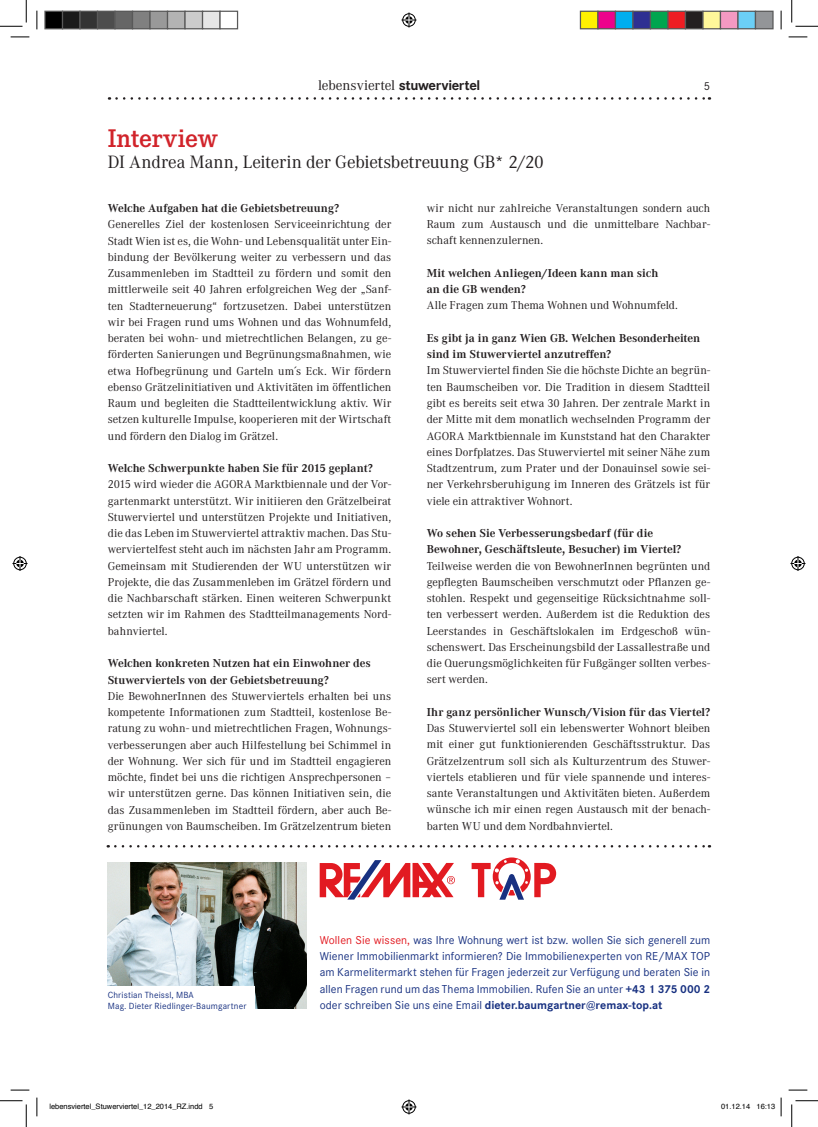
<style>
.page{position:relative;width:818px;height:1127px;background:#fff}
.page>*{position:absolute;margin:0;border:0;box-sizing:border-box;transform-origin:0 0}
.t1{font:500 25px "Corporate EBQ";letter-spacing:-.01em;color:#d1232a}
.t2{font:17.5px "Corporate ABQ";letter-spacing:-.01em;color:#231f20}
.t3{font:13.75px "Corporate ABQ";letter-spacing:-.005em;color:#231f20}
.t4{font:11.25px/16.2px "Corporate ABQ";color:#231f20;text-align:justify}
.t5{font:700 11.25px/16.2px "Corporate ABQ";letter-spacing:-.005em;color:#231f20}
.t6{font:11.25px/16.2px "Corporate SBQ";letter-spacing:.005em;color:#183181;text-align:justify}
.t7{font:11.25px "Corporate SBQ";color:#231f20}
.t8{font:8.75px/10.5px "Corporate SBQ";letter-spacing:.02em;color:#183181}
.t9{font:7.5px "Helvetica";color:#000}
.s1{font-family:"Corporate SBQ";font-weight:700}
.s2{color:#e21a21}
.s3{font-weight:700}
</style>
<div class="page">
<svg style="left:115px;top:845px;width:595px;height:2px"></svg>
<img style="left:108px;top:862px;width:198px;height:146px">
<svg style="left:472px;top:857px;width:84px;height:42px"></svg>
<svg style="left:320px;top:860px;width:135px;height:39px"></svg>
<div style="left:108px;top:985px;width:147px;height:23px;background:#fff"></div>
<svg style="left:116px;top:97px;width:594px;height:3px"></svg>
<svg style="left:11px;top:36px;width:18px;height:2px"></svg>
<svg style="left:788px;top:36px;width:19px;height:2px"></svg>
<svg style="left:11px;top:1089px;width:18px;height:1px"></svg>
<svg style="left:788px;top:1089px;width:19px;height:1px"></svg>
<svg style="left:36px;top:11px;width:2px;height:18px"></svg>
<svg style="left:36px;top:1097px;width:2px;height:18px"></svg>
<svg style="left:780px;top:11px;width:2px;height:18px"></svg>
<svg style="left:0;top:0;width:27px;height:27px"></svg>
<svg style="left:0;top:1100px;width:27px;height:26px"></svg>
<svg style="left:791px;top:0;width:27px;height:27px"></svg>
<svg style="left:791px;top:1100px;width:27px;height:26px"></svg>
<svg style="left:401px;top:13px;width:15px;height:15px"></svg>
<svg style="left:401px;top:1099px;width:15px;height:15px"></svg>
<svg style="left:13px;top:556px;width:15px;height:15px"></svg>
<svg style="left:790px;top:556px;width:15px;height:15px"></svg>
<div style="left:45px;top:11px;width:18px;height:18px;background:#000"></div>
<div style="left:44px;top:11px;width:19px;height:18px;border:1px solid #595959"></div>
<div style="left:63px;top:11px;width:17px;height:18px;background:#1a1a1a"></div>
<div style="left:62px;top:11px;width:19px;height:18px;border:1px solid #595959"></div>
<div style="left:80px;top:11px;width:18px;height:18px;background:#333"></div>
<div style="left:79px;top:11px;width:19px;height:18px;border:1px solid #595959"></div>
<div style="left:98px;top:11px;width:17px;height:18px;background:#4d4d4d"></div>
<div style="left:97px;top:11px;width:19px;height:18px;border:1px solid #595959"></div>
<div style="left:115px;top:11px;width:18px;height:18px;background:#666"></div>
<div style="left:114px;top:11px;width:19px;height:18px;border:1px solid #595959"></div>
<div style="left:133px;top:11px;width:17px;height:18px;background:#808080"></div>
<div style="left:132px;top:11px;width:19px;height:18px;border:1px solid #595959"></div>
<div style="left:150px;top:11px;width:18px;height:18px;background:#999"></div>
<div style="left:149px;top:11px;width:19px;height:18px;border:1px solid #595959"></div>
<div style="left:168px;top:11px;width:17px;height:18px;background:#b3b3b3"></div>
<div style="left:167px;top:11px;width:19px;height:18px;border:1px solid #595959"></div>
<div style="left:185px;top:11px;width:18px;height:18px;background:#ccc"></div>
<div style="left:184px;top:11px;width:19px;height:18px;border:1px solid #595959"></div>
<div style="left:203px;top:11px;width:17px;height:18px;background:#e6e6e6"></div>
<div style="left:202px;top:11px;width:19px;height:18px;border:1px solid #595959"></div>
<div style="left:219px;top:11px;width:19px;height:18px;border:1px solid #595959"></div>
<div style="left:580px;top:11px;width:18px;height:18px;background:#fff101"></div>
<div style="left:580px;top:11px;width:18px;height:18px;border:1px solid #595959"></div>
<div style="left:598px;top:11px;width:17px;height:18px;background:#ed028c"></div>
<div style="left:597px;top:11px;width:19px;height:18px;border:1px solid #595959"></div>
<div style="left:615px;top:11px;width:18px;height:18px;background:#00aeef"></div>
<div style="left:615px;top:11px;width:18px;height:18px;border:1px solid #595959"></div>
<div style="left:633px;top:11px;width:17px;height:18px;background:#2e3092"></div>
<div style="left:632px;top:11px;width:19px;height:18px;border:1px solid #595959"></div>
<div style="left:650px;top:11px;width:18px;height:18px;background:#00a54f"></div>
<div style="left:650px;top:11px;width:18px;height:18px;border:1px solid #595959"></div>
<div style="left:668px;top:11px;width:17px;height:18px;background:#ee1d23"></div>
<div style="left:667px;top:11px;width:19px;height:18px;border:1px solid #595959"></div>
<div style="left:685px;top:11px;width:18px;height:18px;background:#231f20"></div>
<div style="left:685px;top:11px;width:18px;height:18px;border:1px solid #595959"></div>
<div style="left:703px;top:11px;width:17px;height:18px;background:#fff79a"></div>
<div style="left:702px;top:11px;width:19px;height:18px;border:1px solid #595959"></div>
<div style="left:720px;top:11px;width:18px;height:18px;background:#f499c2"></div>
<div style="left:720px;top:11px;width:18px;height:18px;border:1px solid #595959"></div>
<div style="left:738px;top:11px;width:17px;height:18px;background:#6bcff6"></div>
<div style="left:737px;top:11px;width:19px;height:18px;border:1px solid #595959"></div>
<div style="left:755px;top:11px;width:18px;height:18px;background:#939598"></div>
<div style="left:755px;top:11px;width:18px;height:18px;border:1px solid #595959"></div>
<svg style="left:780px;top:1097px;width:2px;height:18px"></svg>
<p class="t3" style="left:318px;top:77px;width:164px">lebensviertel <span class="s1">stuwerviertel</span></p>
<p class="t7" style="left:704px;top:79px;width:8px">5</p>
<h1 class="t1" style="left:108px;top:123px;width:112px">Interview</h1>
<h2 class="t2" style="left:108px;top:151px;width:438px">DI Andrea Mann, Leiterin der Gebietsbetreuung GB* 2/20</h2>
<p class="t5" style="left:108px;top:200px;width:233px">Welche Aufgaben hat die Gebietsbetreuung?</p>
<p class="t4" style="left:108px;top:216px;width:285px">Generelles Ziel der kostenlosen Serviceeinrichtung der Stadt Wien ist es, die Wohn- und Lebensqualität unter Ein&shy;bindung der Bevölkerung weiter zu verbessern und das Zusammenleben im Stadtteil zu fördern und somit den mittlerweile seit 40 Jahren erfolgreichen Weg der „Sanf&shy;ten Stadterneuerung“ fortzusetzen. Dabei unterstützen wir bei Fragen rund ums Wohnen und das Wohnumfeld, beraten bei wohn- und mietrechtlichen Belangen, zu ge&shy;förderten Sanierungen und Begrünungsmaßnahmen, wie etwa Hofbegrünung und Garteln um´s Eck. Wir fördern ebenso Grätzelinitiativen und Aktivitäten im öffentlichen Raum und begleiten die Stadtteilentwicklung aktiv. Wir setzen kulturelle Impulse, kooperieren mit der Wirtschaft und fördern den Dialog im Grätzel.</p>
<p class="t5" style="left:108px;top:460px;width:267px">Welche Schwerpunkte haben Sie für 2015 geplant?</p>
<p class="t4" style="left:108px;top:476px;width:285px">2015 wird wieder die AGORA Marktbiennale und der Vor&shy;gartenmarkt unterstützt. Wir initiieren den Grätzelbeirat Stuwerviertel und unterstützen Projekte und Initiativen, die das Leben im Stuwerviertel attraktiv machen. Das Stu&shy;werviertelfest steht auch im nächsten Jahr am Programm.<br>Gemeinsam mit Studierenden der WU unterstützen wir Projekte, die das Zusammenleben im Grätzel fördern und die Nachbarschaft stärken. Einen weiteren Schwerpunkt setzten wir im Rahmen des Stadtteilmanagements Nord&shy;bahnviertel.</p>
<p class="t5" style="left:108px;top:655px;width:265px">Welchen konkreten Nutzen hat ein Einwohner des<br>Stuwerviertels von der Gebietsbetreuung?</p>
<p class="t4" style="left:108px;top:687px;width:285px">Die BewohnerInnen des Stuwerviertels erhalten bei uns kompetente Informationen zum Stadtteil, kostenlose Be&shy;ratung zu wohn- und mietrechtlichen Fragen, Wohnungs&shy;verbesserungen aber auch Hilfestellung bei Schimmel in der Wohnung. Wer sich für und im Stadtteil engagieren möchte, findet bei uns die richtigen Ansprechpersonen – wir unterstützen gerne. Das können Initiativen sein, die das Zusammenleben im Stadtteil fördern, aber auch Be&shy;grünungen von Baumscheiben. Im Grätzelzentrum bieten</p>
<p class="t4" style="left:427px;top:200px;width:285px">wir nicht nur zahlreiche Veranstaltungen sondern auch Raum zum Austausch und die unmittelbare Nachbar&shy;schaft kennenzulernen.</p>
<p class="t5" style="left:427px;top:265px;width:233px">Mit welchen Anliegen/Ideen kann man sich an die GB wenden?</p>
<p class="t4" style="left:427px;top:297px;width:253px">Alle Fragen zum Thema Wohnen und Wohnumfeld.</p>
<p class="t5" style="left:427px;top:330px;width:275px">Es gibt ja in ganz Wien GB. Welchen Besonderheiten sind im Stuwerviertel anzutreffen?</p>
<p class="t4" style="left:427px;top:362px;width:285px">Im Stuwerviertel finden Sie die höchste Dichte an begrün&shy;ten Baumscheiben vor. Die Tradition in diesem Stadtteil gibt es bereits seit etwa 30 Jahren. Der zentrale Markt in der Mitte mit dem monatlich wechselnden Programm der AGORA Marktbiennale im Kunststand hat den Charakter eines Dorfplatzes. Das Stuwerviertel mit seiner Nähe zum Stadtzentrum, zum Prater und der Donauinsel sowie sei&shy;ner Verkehrsberuhigung im Inneren des Grätzels ist für viele ein attraktiver Wohnort.</p>
<p class="t5" style="left:427px;top:525px;width:256px">Wo sehen Sie Verbesserungsbedarf (für die<br>Bewohner, Geschäftsleute, Besucher) im Viertel?</p>
<p class="t4" style="left:427px;top:557px;width:285px">Teilweise werden die von BewohnerInnen begrünten und gepflegten Baumscheiben verschmutzt oder Pflanzen ge&shy;stohlen. Respekt und gegenseitige Rücksichtnahme soll&shy;ten verbessert werden. Außerdem ist die Reduktion des Leerstandes in Geschäftslokalen im Erdgeschoß wün&shy;schenswert. Das Erscheinungsbild der Lassallestraße und die Querungsmöglichkeiten für Fußgänger sollten verbes&shy;sert werden.</p>
<p class="t5" style="left:427px;top:703px;width:285px">Ihr ganz persönlicher Wunsch/Vision für das Viertel?</p>
<p class="t4" style="left:427px;top:720px;width:285px">Das Stuwerviertel soll ein lebenswerter Wohnort bleiben mit einer gut funktionierenden Geschäftsstruktur. Das Grätzelzentrum soll sich als Kulturzentrum des Stuwer&shy;viertels etablieren und für viele spannende und interes&shy;sante Veranstaltungen und Aktivitäten bieten. Außerdem wünsche ich mir einen regen Austausch mit der benach&shy;barten WU und dem Nordbahnviertel.</p>
<p class="t8" style="left:108px;top:989px;width:140px">Christian Theissl, MBA<br>Mag. Dieter Riedlinger-Baumgartner</p>
<p class="t6" style="left:320px;top:931px;width:392px"><span class="s2">Wollen Sie wissen,</span> was Ihre Wohnung wert ist bzw. wollen Sie sich generell zum Wiener Immobilienmarkt informieren? Die Immobilienexperten von RE/MAX TOP am Karmelitermarkt stehen für Fragen jederzeit zur Verfügung und beraten Sie in allen Fragen rund um das Thema Immobilien. Rufen Sie an unter <span class="s3">+43 1 375 000 2 </span>oder schreiben Sie uns eine Email <span class="s3">dieter.baumgartner@remax-top.at</span></p>
<p class="t9" style="left:49px;top:1100px;width:165px">lebensviertel_Stuwerviertel_12_2014_RZ.indd 5</p>
<p class="t9" style="left:721px;top:1100px;width:56px">01.12.14 16:13</p>
</div>
